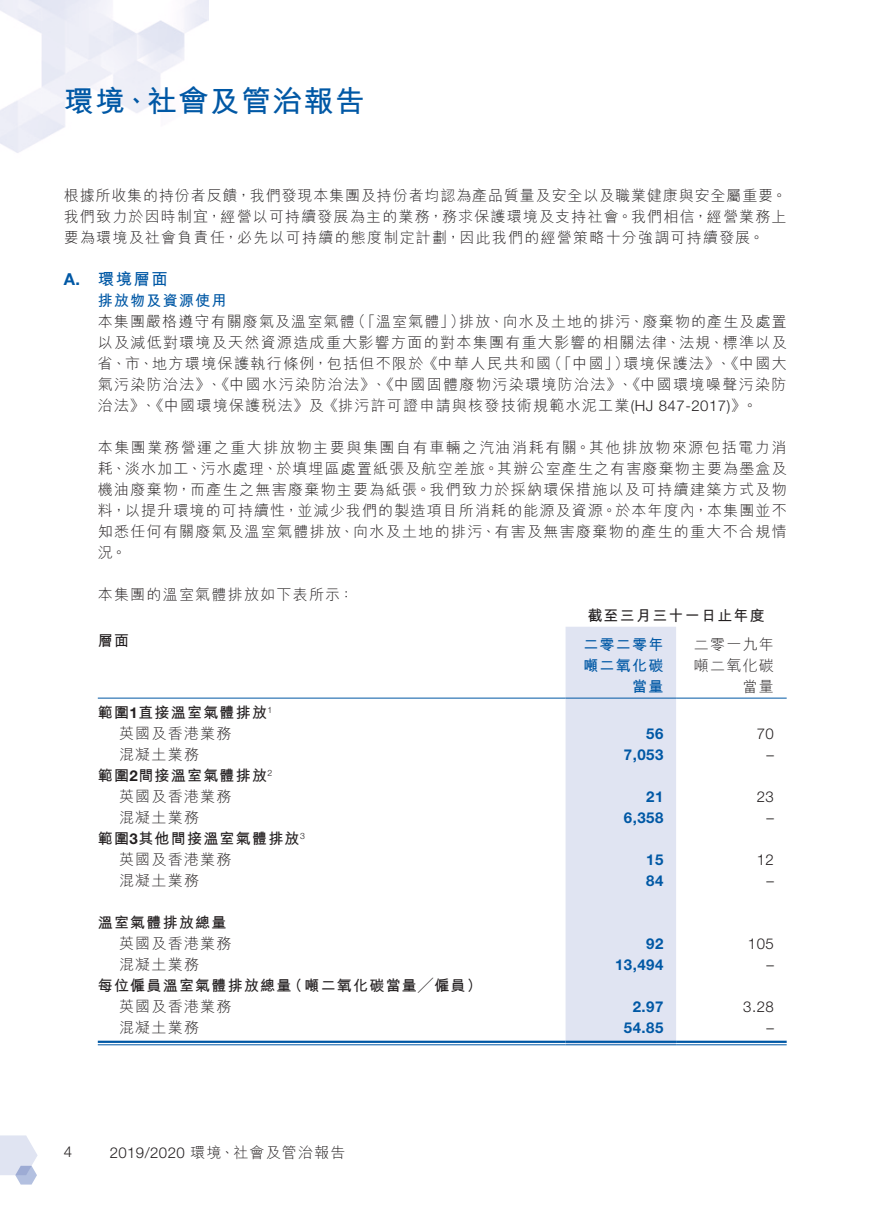
<style>
.page{position:relative;width:893px;height:1212px;background:#fff}
.page>*{position:absolute;margin:0;border:0;box-sizing:border-box;transform-origin:0 0}
.t1{font:700 30px "M Hei HK";letter-spacing:.045em;color:#0058a5}
.t2{font:700 16.5px "M Hei HK";color:#0058a5}
.t3{font:300 15px/21px "M Hei HK";letter-spacing:.085em;color:#231f20;text-align:justify}
.t4{font:700 15px/21px "M Hei HK";letter-spacing:.085em;color:#231f20}
.t5{font:700 15px "Helvetica Neue LT Std";letter-spacing:.035em;color:#0058a5}
.t6{font:700 15px/21px "M Hei HK";letter-spacing:.085em;color:#0058a5;text-align:right}
.t7{font:300 15px "Helvetica Neue LT Std";letter-spacing:.035em;color:#231f20}
.s1{font-family:"Helvetica Neue LT Std"}
.s2{font-weight:300}
.s3{font-family:"M Sung HK";font-weight:300}
</style>
<div class="page">
<svg style="left:0;top:1135px;width:38px;height:49px"></svg>
<div style="left:566px;top:627px;width:110px;height:417px;background:#e0e4f2"></div>
<hr style="left:98px;top:698px;width:468px;height:1px;background:#0058a5">
<hr style="left:566px;top:698px;width:110px;height:1px;background:#0058a5">
<hr style="left:676px;top:698px;width:111px;height:1px;background:#0058a5">
<hr style="left:98px;top:1041px;width:468px;height:2px;background:#0058a5">
<hr style="left:98px;top:1044px;width:468px;height:1px;background:#0058a5">
<hr style="left:566px;top:1041px;width:110px;height:2px;background:#0058a5">
<hr style="left:566px;top:1044px;width:110px;height:1px;background:#0058a5">
<hr style="left:676px;top:1041px;width:111px;height:2px;background:#0058a5">
<hr style="left:676px;top:1044px;width:111px;height:1px;background:#0058a5">
<h1 class="t1" style="left:64px;top:79px;width:303px">環境、社會及管治報告</h1>
<p class="t3" style="left:64px;top:184px;width:725px">根據所收集的持份者反饋，我們發現本集團及持份者均認為產品質量及安全以及職業健康與安全屬重要。我們致力於因時制宜，經營以可持續發展為主的業務，務求保護環境及支持社會。我們相信，經營業務上要為環境及社會負責任，必先以可持續的態度制定計劃，因此我們的經營策略十分強調可持續發展。</p>
<p class="t2" style="left:64px;top:266px;width:106px"><span class="s1">A.</span> 環境層面</p>
<p class="t6" style="left:98px;top:288px;width:130px">排放物及資源使用</p>
<p class="t3" style="left:98px;top:310px;width:690px">本集團嚴格遵守有關廢氣及溫室氣體（「溫室氣體」）排放、向水及土地的排污、廢棄物的產生及處置以及減低對環境及天然資源造成重大影響方面的對本集團有重大影響的相關法律、法規、標準以及省、市、地方環境保護執行條例，包括但不限於《中華人民共和國（「中國」）環境保護法》、《中國大氣污染防治法》、《中國水污染防治法》、《中國固體廢物污染環境防治法》、《中國環境噪聲污染防治法》、《中國環境保護稅法》及《排污許可證申請與核發技術規範水泥工業<span class="s1">(HJ 847-2017)</span>》。</p>
<p class="t3" style="left:98px;top:436px;width:690px">本集團業務營運之重大排放物主要與集團自有車輛之汽油消耗有關。其他排放物來源包括電力消耗、淡水加工、污水處理、於填埋區處置紙張及航空差旅。其辦公室產生之有害廢棄物主要為墨盒及機油廢棄物，而產生之無害廢棄物主要為紙張。我們致力於採納環保措施以及可持續建築方式及物料，以提升環境的可持續性，並減少我們的製造項目所消耗的能源及資源。於本年度內，本集團並不知悉任何有關廢氣及溫室氣體排放、向水及土地的排污、有害及無害廢棄物的產生的重大不合規情況。</p>
<p class="t3" style="left:98px;top:583px;width:258px">本集團的溫室氣體排放如下表所示：</p>
<p class="t4" style="left:587px;top:603px;width:179px">截至三月三十一日止年度</p>
<p class="t4" style="left:98px;top:628px;width:33px">層面</p>
<p class="t6" style="left:583px;top:633px;width:81px">二零二零年</p>
<p class="t3" style="left:694px;top:634px;width:81px">二零一九年</p>
<p class="t6" style="left:583px;top:654px;width:81px">噸二氧化碳當量</p>
<p class="t3" style="left:694px;top:655px;width:81px;text-align:right">噸二氧化碳當量</p>
<p class="t4" style="left:119px;top:700px;width:155px;text-indent:-21px">範圍<span class="s1">1</span>直接溫室氣體排放<sup>1</sup><span class="s2">英國及香港業務</span></p>
<p class="t5" style="left:646px;top:724px;width:19px">56</p>
<p class="t7" style="left:757px;top:724px;width:19px">70</p>
<p class="t3" style="left:119px;top:743px;width:81px">混凝土業務</p>
<p class="t5" style="left:624px;top:745px;width:41px">7,053</p>
<p class="t7" style="left:766px;top:745px;width:9px">–</p>
<p class="t4" style="left:119px;top:763px;width:155px;text-indent:-21px">範圍<span class="s1">2</span>間接溫室氣體排放<sup>2</sup><span class="s2">英國及香港業務</span></p>
<p class="t5" style="left:646px;top:787px;width:19px">21</p>
<p class="t7" style="left:757px;top:787px;width:19px">23</p>
<p class="t3" style="left:119px;top:806px;width:81px">混凝土業務</p>
<p class="t5" style="left:624px;top:808px;width:41px">6,358</p>
<p class="t7" style="left:766px;top:808px;width:9px">–</p>
<p class="t4" style="left:119px;top:826px;width:187px;text-indent:-21px">範圍<span class="s1">3</span>其他間接溫室氣體排放<sup>3</sup><span class="s2">英國及香港業務</span></p>
<p class="t5" style="left:646px;top:850px;width:19px">15</p>
<p class="t7" style="left:757px;top:850px;width:19px">12</p>
<p class="t3" style="left:119px;top:869px;width:81px">混凝土業務</p>
<p class="t5" style="left:646px;top:871px;width:19px">84</p>
<p class="t7" style="left:766px;top:871px;width:9px">–</p>
<p class="t4" style="left:98px;top:910px;width:130px">溫室氣體排放總量</p>
<p class="t3" style="left:119px;top:932px;width:114px">英國及香港業務</p>
<p class="t5" style="left:646px;top:934px;width:19px">92</p>
<p class="t7" style="left:748px;top:934px;width:28px">105</p>
<p class="t3" style="left:119px;top:953px;width:81px">混凝土業務</p>
<p class="t5" style="left:615px;top:955px;width:50px">13,494</p>
<p class="t7" style="left:766px;top:955px;width:9px">–</p>
<p class="t4" style="left:119px;top:973px;width:364px;text-indent:-21px">每位僱員溫室氣體排放總量（噸二氧化碳當量<span class="s3">╱</span>僱員）<span class="s2">英國及香港業務</span></p>
<p class="t5" style="left:633px;top:997px;width:32px">2.97</p>
<p class="t7" style="left:743px;top:997px;width:32px">3.28</p>
<p class="t3" style="left:119px;top:1016px;width:81px">混凝土業務</p>
<p class="t5" style="left:624px;top:1018px;width:41px">54.85</p>
<p class="t7" style="left:766px;top:1018px;width:9px">–</p>
<p class="t7" style="left:64px;top:1142px;width:10px">4</p>
<p class="t3" style="left:110px;top:1141px;width:237px"><span class="s1">2019/2020</span> 環境、社會及管治報告</p>
</div>
